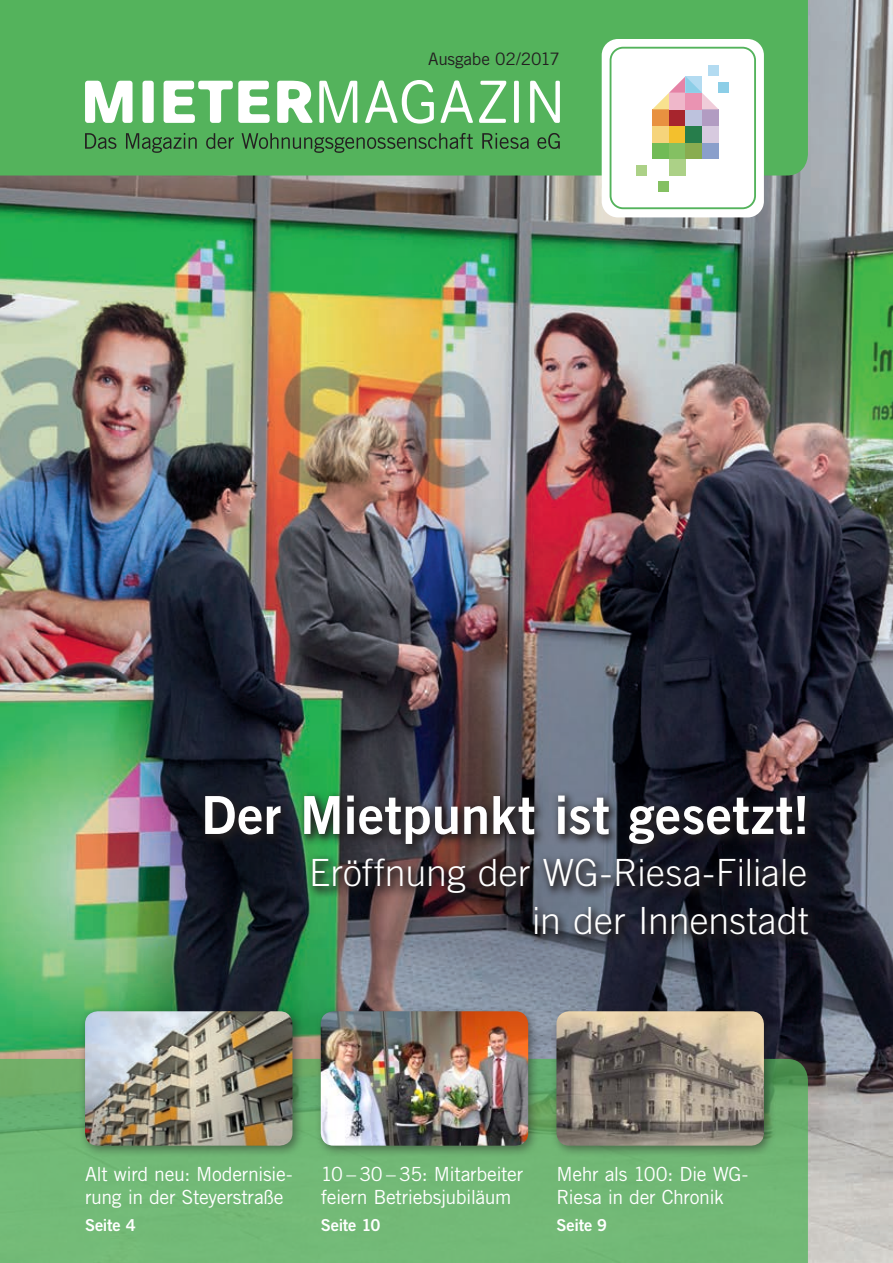
<style>
.page{position:relative;width:893px;height:1263px;background:#fff}
.page>*{position:absolute;margin:0;border:0;box-sizing:border-box;transform-origin:0 0}
.Headline_rechtsbündi{font:52.5px "Trade Gothic LT Std Bd 2";letter-spacing:.005em;color:#fff}
.Headline_rechtsbündi-2{font:300 37.5px/48px "Trade Gothic LT Std";letter-spacing:.005em;color:#fff;text-align:right}
.t1{font:19.5px/22.5px "Trade Gothic LT Std";letter-spacing:-.02em;color:#fff}
.Fließtext{font:17.1px "Trade Gothic LT Std";letter-spacing:-.015em;color:#231f20}
.t2{font:16.5px "Trade Gothic LT Std Bd 2";letter-spacing:-.02em;color:#fff}
</style>
<div class="page">
<img style="left:0;top:0;width:893px;height:1263px">
<svg style="left:0;top:1059px;width:808px;height:204px;background:#70b775"></svg>
<div style="left:0;top:0;width:808px;height:176px;background:#54b35c"></div>
<div style="left:79px;top:1005px;width:226px;height:152px;background:#231f20;opacity:.5"></div>
<img style="left:85px;top:1011px;width:207px;height:135px">
<div style="left:315px;top:1005px;width:225px;height:152px;background:#231f20;opacity:.5"></div>
<img style="left:321px;top:1011px;width:207px;height:135px">
<div style="left:550px;top:1005px;width:226px;height:152px;background:#231f20;opacity:.5"></div>
<img style="left:556px;top:1011px;width:208px;height:135px">
<svg style="left:85px;top:81px;width:48px;height:42px"></svg>
<div style="left:143px;top:81px;width:11px;height:42px;background:#fff;border-radius:3px"></div>
<svg style="left:164px;top:81px;width:106px;height:42px"></svg>
<svg style="left:277px;top:81px;width:36px;height:42px"></svg>
<svg style="left:319px;top:81px;width:38px;height:42px"></svg>
<svg style="left:365px;top:80px;width:69px;height:44px"></svg>
<svg style="left:440px;top:80px;width:33px;height:43px"></svg>
<svg style="left:479px;top:81px;width:27px;height:42px"></svg>
<div style="left:514px;top:81px;width:5px;height:42px;background:#fff"></div>
<svg style="left:530px;top:81px;width:30px;height:42px"></svg>
<svg style="left:85px;top:133px;width:475px;height:20px;background:#49944f"></svg>
<div style="left:602px;top:39px;width:162px;height:178px;background:#fff;border-radius:16px"></div>
<div style="left:652px;top:142px;width:17px;height:17px;background:#71bb56"></div>
<div style="left:669px;top:142px;width:16px;height:17px;background:#84c062"></div>
<div style="left:685px;top:142px;width:17px;height:17px;background:#89ac50"></div>
<div style="left:702px;top:142px;width:17px;height:17px;background:#8a9fcb"></div>
<div style="left:669px;top:159px;width:16px;height:16px;background:#acd187"></div>
<div style="left:652px;top:126px;width:17px;height:16px;background:#f6d47b"></div>
<div style="left:669px;top:126px;width:16px;height:16px;background:#f3c02d"></div>
<div style="left:685px;top:126px;width:17px;height:16px;background:#267d4b"></div>
<div style="left:702px;top:126px;width:17px;height:16px;background:#d7cadf"></div>
<div style="left:652px;top:109px;width:17px;height:17px;background:#e89140"></div>
<div style="left:669px;top:109px;width:16px;height:17px;background:#a7252d"></div>
<div style="left:685px;top:109px;width:17px;height:17px;background:#bdc2dd"></div>
<div style="left:702px;top:109px;width:17px;height:17px;background:#b29cc2"></div>
<svg style="left:653px;top:76px;width:66px;height:33px"></svg>
<div style="left:708px;top:66px;width:11px;height:10px;background:#b3dbf1"></div>
<div style="left:719px;top:82px;width:10px;height:11px;background:#8ccee7"></div>
<div style="left:658px;top:181px;width:11px;height:11px;background:#84c062"></div>
<div style="left:636px;top:165px;width:11px;height:10px;background:#acd187"></div>
<div style="left:610px;top:47px;width:146px;height:162px;border:2px solid #54b35c;border-radius:13px"></div>
<svg style="left:199px;top:789px;width:620px;height:158px;background:#2f3337"></svg>
<p class="Fließtext" style="left:428px;top:49px;width:133px">Ausgabe 02/2017</p>
<p class="Headline_rechtsbündi" style="left:201px;top:783px;width:610px">Der Mietpunkt ist gesetzt!</p>
<p class="Headline_rechtsbündi-2" style="left:309px;top:848px;width:501px">Eröffnung der WG-Riesa-Filiale in der Innenstadt</p>
<p class="t1" style="left:85px;top:1163px;width:209px">Alt wird neu: Modernisie&shy;rung in der Steyerstraße</p>
<p class="t2" style="left:85px;top:1214px;width:52px">Seite 4</p>
<p class="t1" style="left:321px;top:1163px;width:204px">10 – 30 – 35: Mitarbeiter feiern Betriebsjubiläum</p>
<p class="t2" style="left:321px;top:1214px;width:61px">Seite 10</p>
<p class="t1" style="left:556px;top:1163px;width:193px">Mehr als 100: Die WG-<br>Riesa in der Chronik</p>
<p class="t2" style="left:556px;top:1214px;width:52px">Seite 9</p>
</div>
